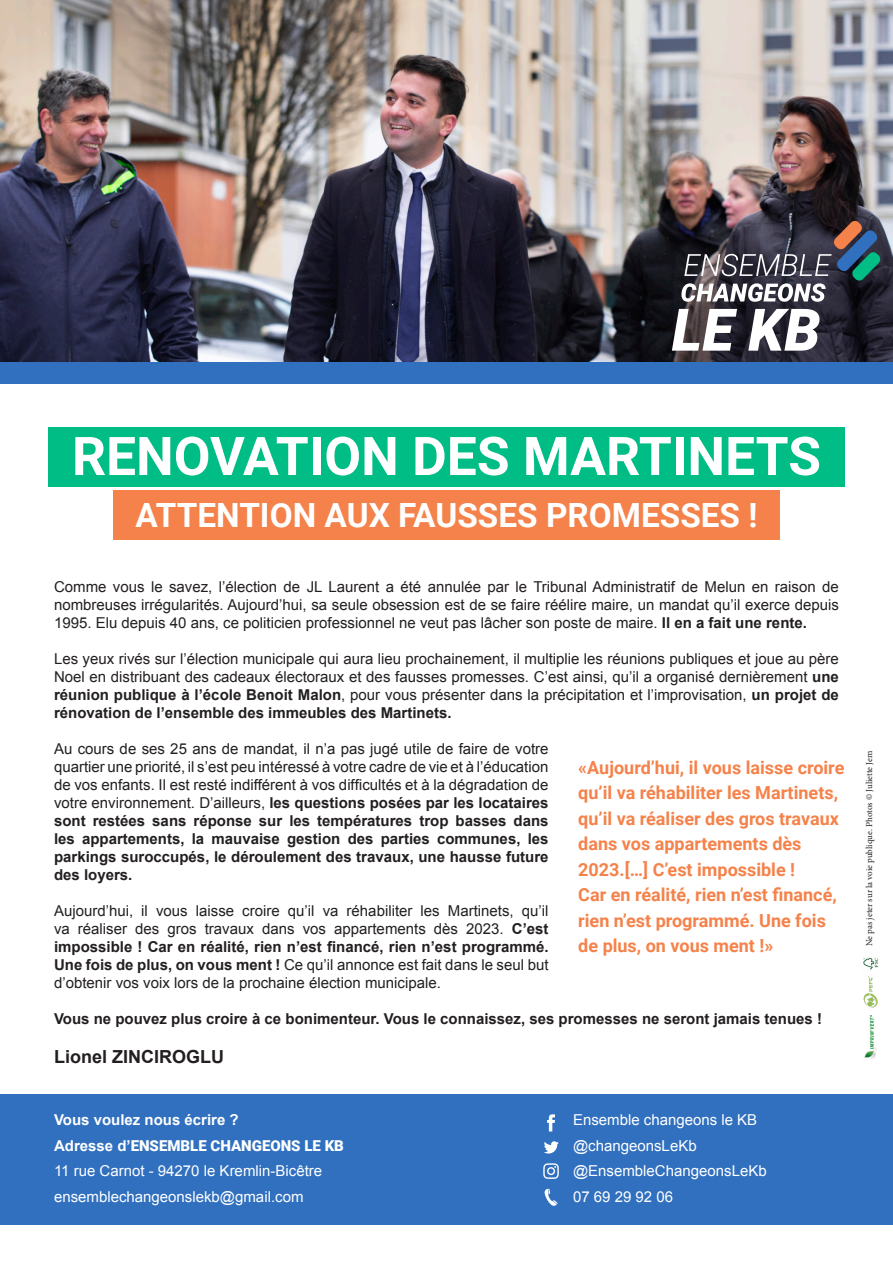
<style>
.page{position:relative;width:893px;height:1263px;background:#fff}
.page>*{position:absolute;margin:0;border:0;box-sizing:border-box;transform-origin:0 0}
.t1{font:700 53.4px "Roboto";color:#fff}
.t2{font:700 33.3px "Roboto";color:#fff}
.t3{font:700 18px/25.5px "Roboto";color:#f5824a}
.t4{font:700 18px "Arial";color:#231f20}
.t5{font:15px/18px "Arial";color:#231f20;text-align:justify}
.t6{font:15px "Arial";color:#fff}
.t7{font:700 15px "Arial";color:#231f20}
.t8{font:900 15px "Roboto";color:#fff}
.t9{font:700 15px "Arial";color:#fff}
.t10{font:9px "Minion Pro";letter-spacing:-.005em;color:#231f20}
.s1{font-weight:700}
.s2{font-family:"Arial";font-weight:700}
</style>
<div class="page">
<img style="left:0;top:0;width:893px;height:362px">
<div style="left:0;top:1094px;width:893px;height:131px;background:#3070bf"></div>
<svg style="left:547px;top:1114px;width:8px;height:17px"></svg>
<svg style="left:544px;top:1141px;width:15px;height:12px"></svg>
<svg style="left:543px;top:1163px;width:16px;height:16px"></svg>
<svg style="left:545px;top:1188px;width:13px;height:18px"></svg>
<img style="left:863px;top:958px;width:15px;height:12px">
<img style="left:864px;top:1015px;width:13px;height:44px">
<img style="left:863px;top:976px;width:15px;height:32px">
<div style="left:0;top:362px;width:893px;height:22px;background:#3070bf"></div>
<svg style="left:672px;top:220px;width:209px;height:131px"></svg>
<div style="left:48px;top:427px;width:797px;height:59px;background:#00bd85"></div>
<div style="left:113px;top:490px;width:667px;height:49px;background:#f5824a"></div>
<p class="t1" style="left:72px;top:419px;width:750px">RENOVATION DES MARTINETS</p>
<p class="t2" style="left:135px;top:491px;width:623px">ATTENTION AUX FAUSSES PROMESSES !</p>
<p class="t5" style="left:54px;top:577px;width:786px">Comme vous le savez, l’élection de JL Laurent a été annulée par le Tribunal Administratif de Melun en raison de nombreuses irrégularités. Aujourd’hui, sa seule obsession est de se faire réélire maire, un mandat qu’il exerce depuis 1995. Elu depuis 40 ans, ce politicien professionnel ne veut pas lâcher son poste de maire. <span class="s1">Il en a fait une rente.</span></p>
<p class="t5" style="left:54px;top:649px;width:786px">Les yeux rivés sur l’élection municipale qui aura lieu prochainement, il multiplie les réunions publiques et joue au père Noel en distribuant des cadeaux électoraux et des fausses promesses. C’est ainsi, qu’il a organisé dernièrement <span class="s1">une réunion publique à l’école Benoit Malon</span>, pour vous présenter dans la précipitation et l’improvisation, <span class="s1">un projet de rénovation de l’ensemble des immeubles des Martinets.</span></p>
<p class="t5" style="left:54px;top:739px;width:496px">Au cours de ses 25 ans de mandat, il n’a pas jugé utile de faire de votre quartier une priorité, il s’est peu intéressé à votre cadre de vie et à l’éducation de vos enfants. Il est resté indifférent à vos difficultés et à la dégradation de votre environnement. D’ailleurs, <span class="s1">les questions posées par les locataires sont restées sans réponse sur les températures trop basses dans les appartements, la mauvaise gestion des parties communes, les parkings suroccupés, le déroulement des travaux, une hausse future des loyers.</span></p>
<p class="t5" style="left:54px;top:901px;width:496px">Aujourd’hui, il vous laisse croire qu’il va réhabiliter les Martinets, qu’il va réaliser des gros travaux dans vos appartements dès 2023. <span class="s1">C’est impossible ! Car en réalité, rien n’est financé, rien n’est programmé.<br>Une fois de plus, on vous ment !</span> Ce qu’il annonce est fait dans le seul but d’obtenir vos voix lors de la prochaine élection municipale.</p>
<p class="t7" style="left:54px;top:1008px;width:770px">Vous ne pouvez plus croire à ce bonimenteur. Vous le connaissez, ses promesses ne seront jamais tenues !</p>
<p class="t4" style="left:54px;top:1045px;width:171px">Lionel ZINCIROGLU</p>
<p class="t3" style="left:578px;top:754px;width:268px">«Aujourd’hui, il vous laisse croire qu’il va réhabiliter les Martinets, qu’il va réaliser des gros travaux dans vos appartements dès<br>2023.[…] C’est impossible !</p>
<p class="t3" style="left:578px;top:881px;width:260px">Car en réalité, rien n’est financé, rien n’est programmé. Une fois de plus, on vous ment !»</p>
<p class="t9" style="left:54px;top:1110px;width:186px">Vous voulez nous écrire ?</p>
<p class="t8" style="left:54px;top:1135px;width:291px"><span class="s2">Adresse d’</span>ENSEMBLE CHANGEONS LE KB</p>
<p class="t6" style="left:54px;top:1161px;width:270px">11 rue Carnot - 94270 le Kremlin-Bicêtre</p>
<p class="t6" style="left:54px;top:1187px;width:251px">ensemblechangeonslekb@gmail.com</p>
<p class="t6" style="left:573px;top:1110px;width:186px">Ensemble changeons le KB</p>
<p class="t6" style="left:573px;top:1136px;width:125px">@changeonsLeKb</p>
<p class="t6" style="left:573px;top:1161px;width:195px">@EnsembleChangeonsLeKb</p>
<p class="t6" style="left:573px;top:1187px;width:102px">07 69 29 92 06</p>
<p class="t10" style="left:863px;top:946px;width:197px;rotate:-90deg">Ne pas jeter sur la voie publique. Photos © Juliette Jem</p>
</div>
